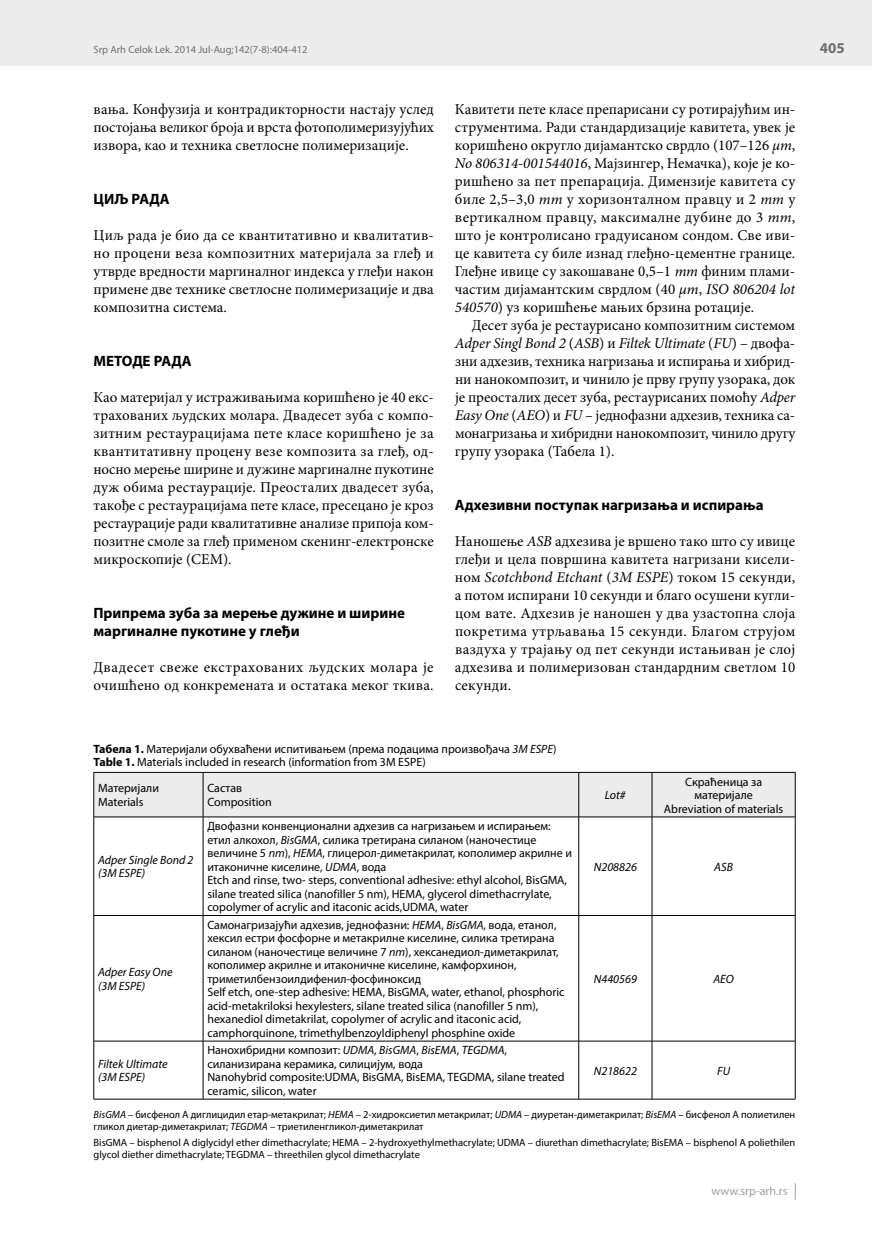
<style>
.page{position:relative;width:872px;height:1234px;background:#fff}
.page>*{position:absolute;margin:0;border:0;box-sizing:border-box;transform-origin:0 0}
.t1{font:15px/18px "Minion Pro";color:#000;text-align:justify}
.t2{font:700 15px/18px "Myriad Pro";color:#000}
.t3{font:15px/18px "Minion Pro";letter-spacing:.025em;color:#000}
.t4{font:700 15px "Myriad Pro";color:#6f6f6e}
.t5{font:12px/13.5px "Myriad Pro";color:#000}
.t6{font:italic 12px/13.5px "Myriad Pro";color:#000}
.t7{font:12px "Myriad Pro";letter-spacing:.005em;color:#9c9d9d}
.t8{font:10.5px/12px "Myriad Pro";color:#000}
.t9{font:10.5px "Myriad Pro";color:#6f6f6e}
.s1{font-style:italic}
.s2{font-weight:700}
</style>
<div class="page">
<div style="left:0;top:0;width:872px;height:66px;background:#ececed"></div>
<svg style="left:795px;top:1183px;width:1px;height:16px"></svg>
<div style="left:94px;top:773px;width:701px;height:43px;background:#ececed"></div>
<hr style="left:94px;top:772px;width:109px;height:1px;background:#000">
<hr style="left:93px;top:772px;width:1px;height:44px;background:#000">
<hr style="left:203px;top:772px;width:376px;height:1px;background:#000">
<hr style="left:203px;top:772px;width:1px;height:44px;background:#000">
<hr style="left:579px;top:772px;width:73px;height:1px;background:#000">
<hr style="left:578px;top:772px;width:1px;height:44px;background:#000">
<hr style="left:652px;top:772px;width:143px;height:1px;background:#000">
<hr style="left:652px;top:772px;width:1px;height:44px;background:#000">
<hr style="left:795px;top:772px;width:1px;height:44px;background:#000">
<hr style="left:94px;top:816px;width:109px;height:1px;background:#000">
<hr style="left:93px;top:817px;width:1px;height:98px;background:#000">
<hr style="left:203px;top:816px;width:376px;height:1px;background:#000">
<hr style="left:203px;top:817px;width:1px;height:98px;background:#000">
<hr style="left:579px;top:816px;width:73px;height:1px;background:#000">
<hr style="left:578px;top:817px;width:1px;height:98px;background:#000">
<hr style="left:652px;top:816px;width:143px;height:1px;background:#000">
<hr style="left:652px;top:817px;width:1px;height:98px;background:#000">
<hr style="left:795px;top:817px;width:1px;height:98px;background:#000">
<hr style="left:94px;top:915px;width:109px;height:1px;background:#000">
<hr style="left:93px;top:915px;width:1px;height:125px;background:#000">
<hr style="left:203px;top:915px;width:376px;height:1px;background:#000">
<hr style="left:203px;top:915px;width:1px;height:125px;background:#000">
<hr style="left:579px;top:915px;width:73px;height:1px;background:#000">
<hr style="left:578px;top:915px;width:1px;height:125px;background:#000">
<hr style="left:652px;top:915px;width:143px;height:1px;background:#000">
<hr style="left:652px;top:915px;width:1px;height:125px;background:#000">
<hr style="left:795px;top:915px;width:1px;height:125px;background:#000">
<hr style="left:94px;top:1040px;width:109px;height:1px;background:#000">
<hr style="left:93px;top:1041px;width:1px;height:57px;background:#000">
<hr style="left:203px;top:1040px;width:376px;height:1px;background:#000">
<hr style="left:203px;top:1041px;width:1px;height:57px;background:#000">
<hr style="left:579px;top:1040px;width:73px;height:1px;background:#000">
<hr style="left:578px;top:1041px;width:1px;height:57px;background:#000">
<hr style="left:652px;top:1040px;width:143px;height:1px;background:#000">
<hr style="left:652px;top:1041px;width:1px;height:57px;background:#000">
<hr style="left:795px;top:1041px;width:1px;height:57px;background:#000">
<hr style="left:94px;top:1098px;width:109px;height:1px;background:#000">
<hr style="left:203px;top:1098px;width:376px;height:1px;background:#000">
<hr style="left:579px;top:1098px;width:73px;height:1px;background:#000">
<hr style="left:652px;top:1098px;width:143px;height:1px;background:#000">
<p class="t9" style="left:94px;top:43px;width:216px">Srp Arh Celok Lek. 2014 Jul-Aug;142(7-8):404-412</p>
<p class="t4" style="left:820px;top:38px;width:26px">405</p>
<p class="t1" style="left:94px;top:100px;width:342px">ва-ња. Кон-фу-зи-ја и кон-тра-дик-тор-но-сти на-ста-ју услед по-сто-ја-ња ве-ли-ког бро-ја и вр-ста фо-то-по-ли-ме-ри-зу-ју-ћих из-во-ра, као и тех-ни-ка све-тло-сне по-ли-ме-ри-за-ци-је.</p>
<p class="t2" style="left:94px;top:189px;width:78px">ЦИЉ РАДА</p>
<p class="t1" style="left:93px;top:226px;width:342px">Циљ ра-да је био да се кван-ти-та-тив-но и ква-ли-та-тив&shy;но про-це-ни ве-за ком-по-зит-них ма-те-ри-ја-ла за глеђ и утвр-де вред-но-сти мар-ги-нал-ног ин-дек-са у гле-ђи на-кон при-ме-не две тех-ни-ке све-тло-сне по-ли-ме-ри-за-ци-је и два ком-по-зит-на си-сте-ма.</p>
<p class="t2" style="left:93px;top:351px;width:11px">МЕТ</p>
<p class="t2" style="left:122px;top:351px;width:71px">ОДЕ РАДА</p>
<p class="t1" style="left:93px;top:388px;width:342px">Као ма-те-ри-јал у ис-тра-жи-ва-њи-ма ко-ри-шће-но је 40 екс&shy;тра-хо-ва-них људ-ских мо-ла-ра. Два-де-сет зу-ба с ком-по&shy;зит-ним ре-ста-у-ра-ци-ја-ма пе-те кла-се ко-ри-шће-но је за кван-ти-та-тив-ну про-це-ну ве-зе ком-по-зи-та за глеђ, од&shy;но-сно ме-ре-ње ши-ри-не и ду-жи-не мар-ги-нал-не пу-ко-ти-не дуж оби-ма ре-ста-у-ра-ци-је. Пре-о-ста-лих два-де-сет зу-ба, та-ко-ђе с ре-ста-у-ра-ци-ја-ма пе-те кла-се, пре-се-ца-но је кроз ре-ста-у-ра-ци-је ра-ди ква-ли-та-тив-не ана-ли-зе при-по-ја ком&shy;по-зит-не смо-ле за глеђ при-ме-ном ске-нинг-елек-трон-ске ми-кро-ско-пи-је (СЕМ).</p>
<p class="t2" style="left:93px;top:603px;width:313px">Припрема зуба за мерење дужине и ширине маргиналне пукотине у глеђи</p>
<p class="t3" style="left:93px;top:658px;width:342px">Два-де-сет све-же екс-тра-хо-ва-них људ-ских мо-ла-ра је очи-шће-но од кон-кре-ме-на-та и оста-та-ка ме-ког тки-ва.</p>
<p class="t1" style="left:455px;top:100px;width:342px">Ка-ви-те-ти пе-те кла-се пре-па-ри-са-ни су ро-ти-ра-ју-ћим ин&shy;стру-мен-ти-ма. Ра-ди стан-дар-ди-за-ци-је ка-ви-те-та, увек је ко-ри-шће-но окру-гло ди-ја-мант-ско свр-дло (107–126 <span class="s1">µm</span>, <span class="s1">No 806314-001544016</span>, Мај-зин-гер, Не-мач-ка), ко-је је ко&shy;ри-шће-но за пет пре-па-ра-ци-ја. Ди-мен-зи-је ка-ви-те-та су би-ле 2,5–3,0 <span class="s1">mm</span> у хо-ри-зон-тал-ном прав-цу и 2 <span class="s1">mm</span> у вер-ти-кал-ном прав-цу, мак-си-мал-не ду-би-не до 3 <span class="s1">mm</span>, што је кон-тро-ли-са-но гра-ду-и-са-ном сон-дом. Све иви&shy;це ка-ви-те-та су би-ле из-над глеђ-но-це-мент-не гра-ни-це.<br>Глеђ-не иви-це су за-ко-ша-ва-не 0,5–1 <span class="s1">mm</span> фи-ним пла-ми&shy;ча-стим ди-ја-мант-ским свр-длом (40 <span class="s1">µm</span>, <span class="s1">ISO 806204 lot 540570</span>) уз ко-ри-шће-ње ма-њих бр-зи-на ро-та-ци-је.</p>
<p class="t1" style="left:455px;top:316px;width:342px;text-indent:17px">Де-сет зу-ба је ре-ста-у-ри-са-но ком-по-зит-ним си-сте-мом <span class="s1">Adper Singl Bond 2</span> (<span class="s1">ASB</span>) и <span class="s1">Filtek Ultimate</span> (<span class="s1">FU</span>) – дво-фа&shy;зни ад-хе-зив, тех-ни-ка на-гри-за-ња и ис-пи-ра-ња и хи-брид&shy;ни на-но-ком-по-зит, и чи-ни-ло је пр-ву гру-пу узо-ра-ка, док је пре-о-ста-лих де-сет зу-ба, ре-ста-у-ри-са-них по-мо-ћу <span class="s1">Adper Easy One</span> (<span class="s1">AEO</span>) и <span class="s1">FU</span> – јед-но-фа-зни ад-хе-зив, тех-ни-ка са&shy;мо-на-гри-за-ња и хи-брид-ни на-но-ком-по-зит, чи-ни-ло дру-гу гру-пу узо-ра-ка (Та-бе-ла 1).</p>
<p class="t2" style="left:455px;top:495px;width:310px">Адхезивни поступак нагризања и испирања</p>
<p class="t1" style="left:455px;top:532px;width:342px">На-но-ше-ње <span class="s1">ASB</span> ад-хе-зи-ва је вр-ше-но та-ко што су иви-це гле-ђи и це-ла по-вр-ши-на ка-ви-те-та на-гри-за-ни ки-се-ли&shy;ном <span class="s1">Scotchbond Etchant</span> (<span class="s1">3M ESPE</span>) то-ком 15 се-кун-ди, а по-том ис-пи-ра-ни 10 се-кун-ди и бла-го осу-ше-ни ку-гли&shy;цом ва-те. Ад-хе-зив је на-но-шен у два уза-стоп-на сло-ја по-кре-ти-ма утр-ља-ва-ња 15 се-кун-ди. Бла-гом стру-јом ва-зду-ха у тра-ја-њу од пет се-кун-ди ис-та-њи-ван је слој ад-хе-зи-ва и по-ли-ме-ри-зо-ван стан-дард-ним све-тлом 10 се-кун-ди.</p>
<p class="t5" style="left:94px;top:741px;width:464px"><span class="s2">Табела 1.</span> Материјали обухваћени испитивањем (према подацима произвођача <span class="s1">3M ESPE</span>)<br><span class="s2">Table 1.</span> Materials included in research (information from 3M ESPE)</p>
<p class="t5" style="left:98px;top:781px;width:62px">Материјали<br>Materials</p>
<p class="t5" style="left:207px;top:781px;width:66px">Састав<br>Composition</p>
<p class="t6" style="left:605px;top:788px;width:22px">Lot#</p>
<p class="t5" style="left:664px;top:774px;width:121px;text-align:center">Скраћеница за материјале<br>Abreviation of materials</p>
<p class="t6" style="left:98px;top:852px;width:97px">Adper Single Bond 2 (3M ESPE)</p>
<p class="t6" style="left:98px;top:964px;width:76px">Adper Easy One (3M ESPE)</p>
<p class="t5" style="left:207px;top:819px;width:366px">Двофазни конвенционални адхезив са нагризањем и испирањем: етил алкохол, <span class="s1">BisGMA</span>, силика третирана силаном (наночестице величине 5 <span class="s1">nm</span>), <span class="s1">HEMA</span>, глицерол-диметакрилат, кополимер акрилне и итаконичне киселине, <span class="s1">UDMA</span>, вода<br>Etch and rinse, two- steps, conventional adhesive: ethyl alcohol, BisGMA, silane treated silica (nanofiller 5 nm), HEMA, glycerol dimethacrrylate, copolymer of acrylic and itaconic acids,UDMA, water</p>
<p class="t5" style="left:207px;top:917px;width:359px">Самонагризајући адхезив, једнофазни: <span class="s1">HEMA</span>, <span class="s1">BisGMA</span>, вода, етанол, хексил естри фосфорне и метакрилне киселине, силика третирана силаном (наночестице величине 7 <span class="s1">nm</span>), хексанедиол-диметакрилат, кополимер акрилне и итаконичне киселине, камфорхинон, триметилбензоилдифенил-фосфиноксид<br>Self etch, one-step adhesive: HEMA, BisGMA, water, ethanol, phosphoric acid-metakriloksi hexylesters, silane treated silica (nanofiller 5 nm), hexanediol dimetakrilat, copolymer of acrylic and itaconic acid, camphorquinone, trimethylbenzoyldiphenyl phosphine oxide</p>
<p class="t6" style="left:594px;top:859px;width:45px">N208826</p>
<p class="t6" style="left:714px;top:859px;width:20px">ASB</p>
<p class="t6" style="left:594px;top:971px;width:45px">N440569</p>
<p class="t6" style="left:713px;top:971px;width:22px">AEO</p>
<p class="t5" style="left:207px;top:1043px;width:359px">Нанохибридни композит: <span class="s1">UDMA</span>, <span class="s1">BisGMA</span>, <span class="s1">BisEMA</span>, <span class="s1">TEGDMA</span>, силанизирана керамика, силицијум, вода<br>Nanohybrid composite:UDMA, BisGMA, BisEMA, TEGDMA, silane treated ceramic, silicon, water</p>
<p class="t6" style="left:98px;top:1056px;width:71px">Filtek Ultimate (3M ESPE)</p>
<p class="t6" style="left:594px;top:1063px;width:45px">N218622</p>
<p class="t6" style="left:717px;top:1063px;width:15px">FU</p>
<p class="t8" style="left:94px;top:1108px;width:703px"><span class="s1">BisGMA</span> – бисфенол А диглицидил етар-метакрилат; <span class="s1">HEMA</span> – 2-хидроксиетил метакрилат; <span class="s1">UDMA</span> – диуретан-диметакрилат; <span class="s1">BisEMA</span> – бисфенол А полиетилен гликол диетар-диметакрилат; <span class="s1">TEGDMA</span> – триетиленгликол-диметакрилат</p>
<p class="t8" style="left:93px;top:1136px;width:703px">BisGMA – bisphenol A diglycidyl ether dimethacrylate; HEMA – 2-hydroxyethylmethacrylate; UDMA – diurethan dimethacrylate; BisEMA – bisphenol A poliethilen glycol diether dimethacrylate; TEGDMA – threethilen glycol dimethacrylate</p>
<p class="t7" style="left:711px;top:1183px;width:77px">www.srp-arh.rs</p>
</div>
